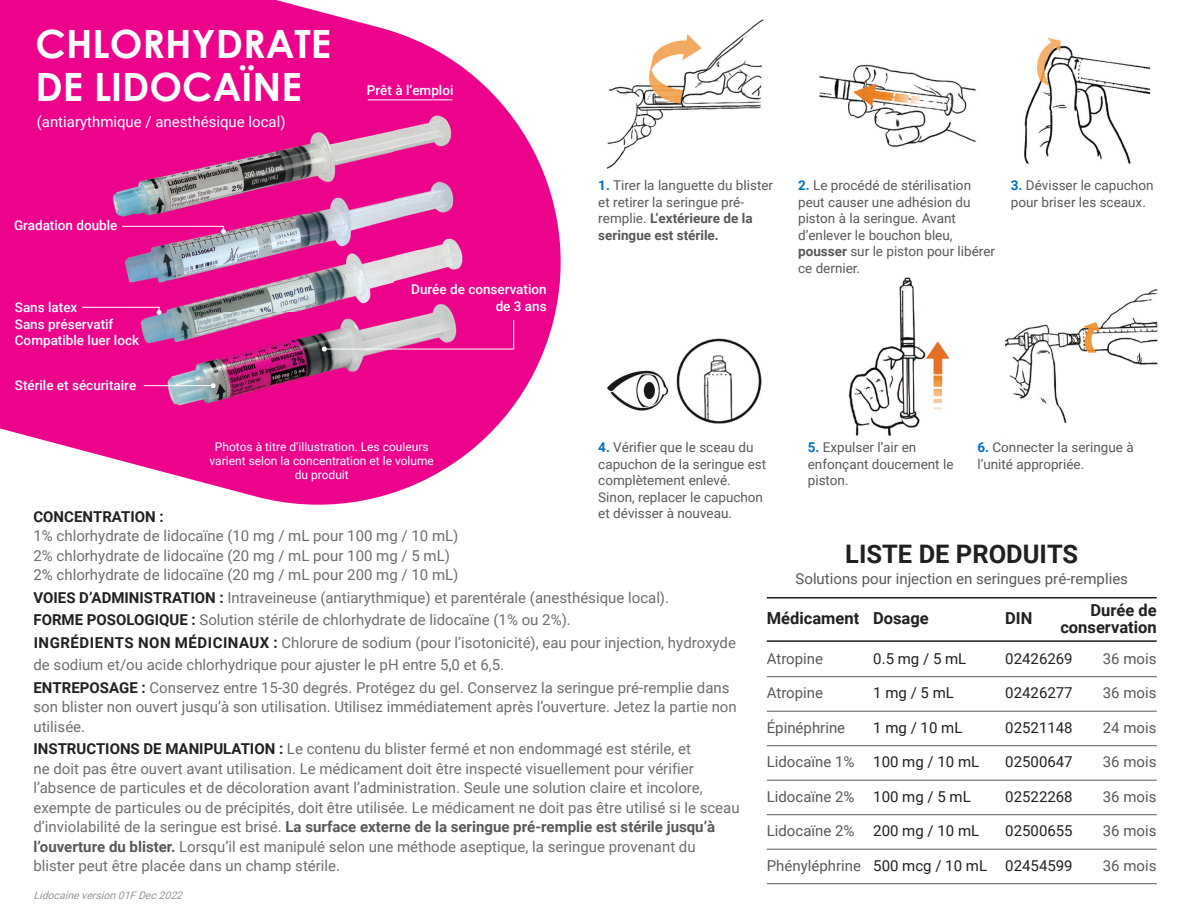
<style>
.page{position:relative;width:1188px;height:918px;background:#fff}
.page>*{position:absolute;margin:0;border:0;box-sizing:border-box;transform-origin:0 0}
.t1{font:700 39px/43.5px "Century Gothic";color:#fff}
.t2{font:700 25.5px "Roboto";color:#231f20}
.t3{font:700 16.5px/16.5px "Roboto";color:#231f20;text-align:right}
.t4{font:15px/19.5px "Roboto";color:#6c6d70}
.t5{font:15px "Roboto";color:#57585a}
.t6{font:15px "Roboto";color:#231f20}
.t7{font:15px "Roboto";color:#fff}
.t8{font:700 15px "Roboto";color:#231f20}
.t9{font:13.5px/16.5px "Roboto";color:#57585a}
.t10{font:500 13.5px/16.2px "Roboto";color:#fff}
.t11{font:12px/14.4px "Roboto";color:#fff;text-align:center}
.t12{font:italic 10.5px "Roboto";color:#939598}
.s1{font-weight:700;color:#0072bc}
.s2{font-weight:700}
.s3{font-weight:700;color:#231f20}
.s4{font-weight:700;color:#57585a}
.s5{color:#231f20}
.s6{color:#57585a}
</style>
<div class="page">
<svg style="left:0;top:0;width:561px;height:505px;fill:#ed028c"></svg>
<img style="left:606px;top:19px;width:552px;height:417px">
<img style="left:91px;top:116px;width:404px;height:296px">
<hr style="left:368px;top:99px;width:85px;height:1px;background:#fff">
<svg style="left:121px;top:226px;width:105px;height:8px"></svg>
<svg style="left:81px;top:307px;width:81px;height:8px"></svg>
<hr style="left:144px;top:385px;width:69px;height:1px;background:#fff">
<svg style="left:211px;top:383px;width:5px;height:5px"></svg>
<svg style="left:322px;top:319px;width:192px;height:33px;background:#da6fae"></svg>
<hr style="left:767px;top:676px;width:390px;height:1px;background:#57585a">
<hr style="left:767px;top:711px;width:390px;height:1px;background:#57585a">
<hr style="left:767px;top:745px;width:390px;height:1px;background:#57585a">
<hr style="left:767px;top:780px;width:390px;height:1px;background:#57585a">
<hr style="left:767px;top:814px;width:390px;height:1px;background:#57585a">
<hr style="left:767px;top:849px;width:390px;height:1px;background:#57585a">
<hr style="left:767px;top:883px;width:390px;height:1px;background:#57585a">
<hr style="left:767px;top:640px;width:390px;height:2px;background:#231f20">
<hr style="left:767px;top:597px;width:390px;height:1px;background:#231f20">
<h1 class="t1" style="left:36px;top:20px;width:297px">CHLORHYDRATE<br>DE LIDOCAÏNE</h1>
<p class="t7" style="left:37px;top:112px;width:250px">(antiarythmique / anesthésique local)</p>
<p class="t10" style="left:14px;top:217px;width:105px">Gradation double</p>
<p class="t10" style="left:367px;top:82px;width:88px">Prêt à l’emploi</p>
<p class="t10" style="left:411px;top:281px;width:137px">Durée de conservation</p>
<p class="t10" style="left:15px;top:299px;width:64px">Sans latex</p>
<p class="t10" style="left:496px;top:297px;width:53px">de 3 ans</p>
<p class="t10" style="left:15px;top:315px;width:126px">Sans préservatif<br>Compatible luer lock</p>
<p class="t10" style="left:15px;top:377px;width:123px">Stérile et sécuritaire</p>
<p class="t9" style="left:598px;top:177px;width:176px"><span class="s1">1.</span> Tirer la languette du blister et retirer la seringue pré&shy;remplie. <span class="s2">L’extérieure de la seringue est stérile.</span></p>
<p class="t9" style="left:798px;top:177px;width:199px"><span class="s1">2.</span> Le procédé de stérilisation peut causer une adhésion du piston à la seringue. Avant d’enlever le bouchon bleu, <span class="s2">pousser</span> sur le piston pour libérer ce dernier.</p>
<p class="t9" style="left:1011px;top:177px;width:144px"><span class="s1">3.</span> Dévisser le capuchon pour briser les sceaux.</p>
<p class="t11" style="left:210px;top:439px;width:226px">Photos à titre d’illustration. Les couleurs varient selon la concentration et le volume du produit</p>
<p class="t9" style="left:598px;top:438px;width:169px"><span class="s1">4.</span> Vérifier que le sceau du capuchon de la seringue est complètement enlevé.<br>Sinon, replacer le capuchon et dévisser à nouveau.</p>
<p class="t9" style="left:808px;top:438px;width:147px"><span class="s1">5.</span> Expulser l’air en enfonçant doucement le piston.</p>
<p class="t9" style="left:977px;top:438px;width:158px"><span class="s1">6.</span> Connecter la seringue à l’unité appropriée.</p>
<p class="t8" style="left:33px;top:506px;width:132px">CONCENTRATION :</p>
<p class="t4" style="left:33px;top:526px;width:426px">1% chlorhydrate de lidocaïne (10 mg / mL pour 100 mg / 10 mL)<br>2% chlorhydrate de lidocaïne (20 mg / mL pour 100 mg / 5 mL)<br>2% chlorhydrate de lidocaïne (20 mg / mL pour 200 mg / 10 mL)</p>
<p class="t4" style="left:33px;top:586px;width:704px;line-height:22.5px"><span class="s3">VOIES D’ADMINISTRATION :</span> Intraveineuse (antiarythmique) et parentérale (anesthésique local).<br><span class="s3">FORME POSOLOGIQUE :</span> Solution stérile de chlorhydrate de lidocaïne (1% ou 2%).<br><span class="s3">INGRÉDIENTS NON MÉDICINAUX :</span> Chlorure de sodium (pour l’isotonicité), eau pour injection, hydroxyde de sodium et/ou acide chlorhydrique pour ajuster le pH entre 5,0 et 6,5.<br><span class="s3">ENTREPOSAGE :</span> Conservez entre 15-30 degrés. Protégez du gel. Conservez la seringue pré-remplie dans</p>
<p class="t4" style="left:33px;top:697px;width:705px">son blister non ouvert jusqu’à son utilisation. Utilisez immédiatement après l’ouverture. Jetez la partie non utilisée.</p>
<p class="t4" style="left:33px;top:739px;width:708px"><span class="s3">INSTRUCTIONS DE MANIPULATION :</span> Le contenu du blister fermé et non endommagé est stérile, et<br>ne doit pas être ouvert avant utilisation. Le médicament doit être inspecté visuellement pour vérifier l’absence de particules et de décoloration avant l’administration. Seule une solution claire et incolore, exempte de particules ou de précipités, doit être utilisée. Le médicament ne doit pas être utilisé si le sceau d’inviolabilité de la seringue est brisé. <span class="s4">La surface externe de la seringue pré-remplie est stérile jusqu’à l’ouverture du blister.</span> Lorsqu’il est manipulé selon une méthode aseptique, la seringue provenant du blister peut être placée dans un champ stérile.</p>
<p class="t12" style="left:33px;top:888px;width:154px">Lidocaineversion01FDec2022</p>
<h2 class="t2" style="left:845px;top:537px;width:235px">LISTE DE PRODUITS</h2>
<p class="t5" style="left:796px;top:569px;width:334px">Solutions pour injection en seringues pré-remplies</p>
<p class="t3" style="left:767px;top:609px;width:164px">Médicament Dosage</p>
<p class="t3" style="left:1005px;top:609px;width:29px">DIN</p>
<p class="t3" style="left:1060px;top:601px;width:98px">Durée de conservation</p>
<p class="t5" style="left:767px;top:648px;width:58px">Atropine</p>
<p class="t6" style="left:873px;top:648px;width:95px">0.5 mg / 5 mL</p>
<p class="t6" style="left:1005px;top:648px;width:69px">02426269</p>
<p class="t5" style="left:1103px;top:648px;width:55px">36 mois</p>
<p class="t5" style="left:767px;top:682px;width:58px">Atropine</p>
<p class="t6" style="left:873px;top:682px;width:82px">1 mg / 5 mL</p>
<p class="t6" style="left:1005px;top:682px;width:69px">02426277</p>
<p class="t5" style="left:1103px;top:682px;width:55px">36 mois</p>
<p class="t5" style="left:767px;top:717px;width:80px">Épinéphrine</p>
<p class="t6" style="left:873px;top:717px;width:91px">1 mg / 10 mL</p>
<p class="t6" style="left:1005px;top:717px;width:69px">02521148</p>
<p class="t5" style="left:1103px;top:717px;width:55px">24 mois</p>
<p class="t5" style="left:767px;top:751px;width:214px">Lidocaïne 1% <span class="s5">100 mg / 10 mL</span></p>
<p class="t6" style="left:1005px;top:751px;width:69px">02500647</p>
<p class="t5" style="left:1103px;top:751px;width:55px">36 mois</p>
<p class="t5" style="left:767px;top:786px;width:206px">Lidocaïne 2% <span class="s5">100 mg / 5 mL</span></p>
<p class="t6" style="left:1005px;top:786px;width:69px">02522268</p>
<p class="t5" style="left:1103px;top:786px;width:55px">36 mois</p>
<p class="t5" style="left:767px;top:820px;width:214px">Lidocaïne 2% <span class="s5">200 mg / 10 mL</span></p>
<p class="t6" style="left:1005px;top:820px;width:69px">02500655</p>
<p class="t5" style="left:1103px;top:820px;width:55px">36 mois</p>
<p class="t6" style="left:767px;top:855px;width:307px"><span class="s6">Phényléphrine</span> 500 mcg / 10 mL 02454599</p>
<p class="t5" style="left:1103px;top:855px;width:55px">36 mois</p>
</div>
